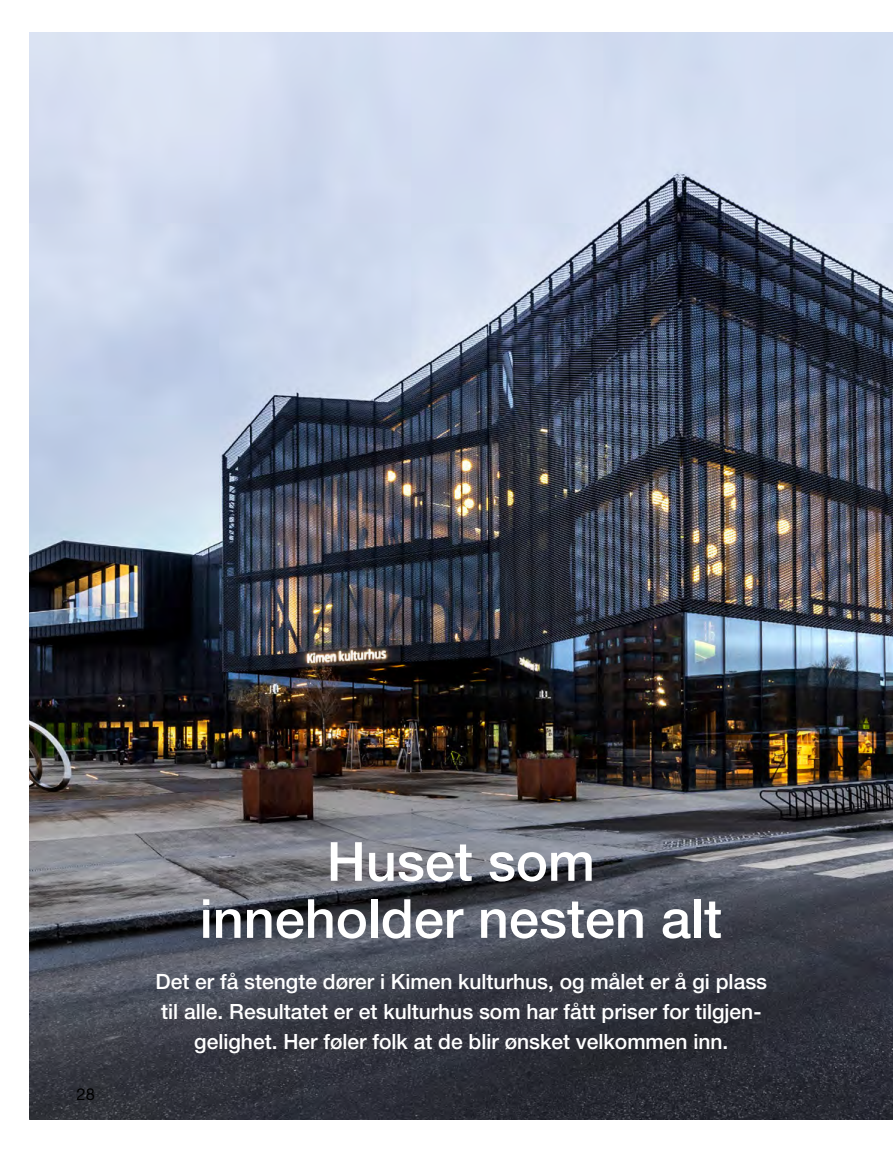
<style>
.page{position:relative;width:893px;height:1149px;background:#fff}
.page>*{position:absolute;margin:0;border:0;box-sizing:border-box;transform-origin:0 0}
.t1{font:500 54px/57px "Helvetica Neue LT Pro";color:#fff;text-align:center}
.t2{font:500 21px/30px "Helvetica Neue LT Pro";color:#fff;text-align:center}
.t3{font:16.5px "Helvetica Neue LT Pro";color:#000}
</style>
<div class="page">
<img style="left:30px;top:33px;width:863px;height:1085px">
<p class="t3" style="left:77px;top:1083px;width:20px">28</p>
<h1 class="t1" style="left:200px;top:832px;width:524px">Huset som inneholder nesten alt</h1>
<p class="t2" style="left:156px;top:966px;width:613px">Det er få stengte dører i Kimen kulturhus, og målet er å gi plass til alle. Resultatet er et kulturhus som har fått priser for tilgjen&shy;gelighet. Her føler folk at de blir ønsket velkommen inn.</p>
</div>
